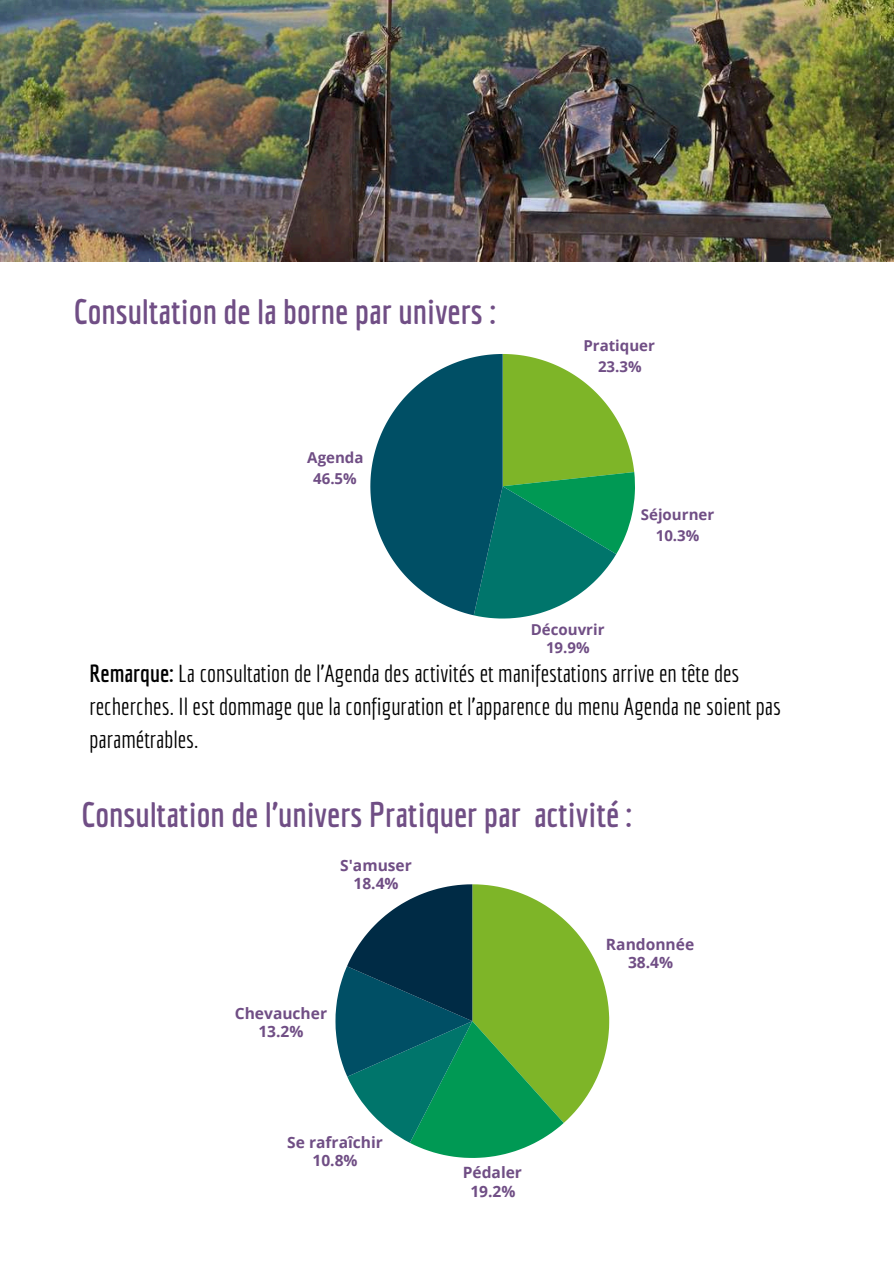
<style>
.page{position:relative;width:894px;height:1264px;background:#fff}
.page>*{position:absolute;margin:0;border:0;box-sizing:border-box;transform-origin:0 0}
.t1{font:700 34.5px "Economica";color:#704e85}
.t2{font:24px/32.7px "Economica";color:#000}
.t3{font:700 15.6px/18.1px "Open Sans";color:#704e85;text-align:center}
.t4{font:700 15px/21.1px "Open Sans";color:#704e85;text-align:center}
.s1{font-weight:700}
</style>
<div class="page">
<svg style="left:335px;top:884px;width:274px;height:273px"></svg>
<svg style="left:370px;top:354px;width:265px;height:264px"></svg>
<img style="left:0;top:0;width:893px;height:261px">
<h1 class="t1" style="left:74px;top:291px;width:423px">Consultation de la borne par univers :</h1>
<p class="t4" style="left:307px;top:446px;width:58px">Agenda<br>46.5%</p>
<p class="t4" style="left:583px;top:334px;width:73px">Pratiquer<br>23.3%</p>
<p class="t4" style="left:530px;top:620px;width:75px;line-height:17.5px">Découvrir<br>19.9%</p>
<p class="t4" style="left:640px;top:503px;width:75px">Séjourner<br>10.3%</p>
<p class="t2" style="left:89px;top:657px;width:693px"><span class="s1">Remarque:</span> La consultation de l’Agenda des activités et manifestations arrive en tête des recherches. Il est dommage que la configuration et l’apparence du menu Agenda ne soient pas paramétrables.</p>
<h1 class="t1" style="left:82px;top:793px;width:552px">Consultation de l’univers Pratiquer par activité :</h1>
<p class="t3" style="left:340px;top:855px;width:73px">S'amuser<br>18.4%</p>
<p class="t3" style="left:235px;top:1003px;width:94px">Chevaucher<br>13.2%</p>
<p class="t3" style="left:287px;top:1132px;width:97px">Se rafraîchir<br>10.8%</p>
<p class="t3" style="left:462px;top:1163px;width:61px">Pédaler<br>19.2%</p>
<p class="t3" style="left:605px;top:934px;width:90px">Randonnée<br>38.4%</p>
</div>
